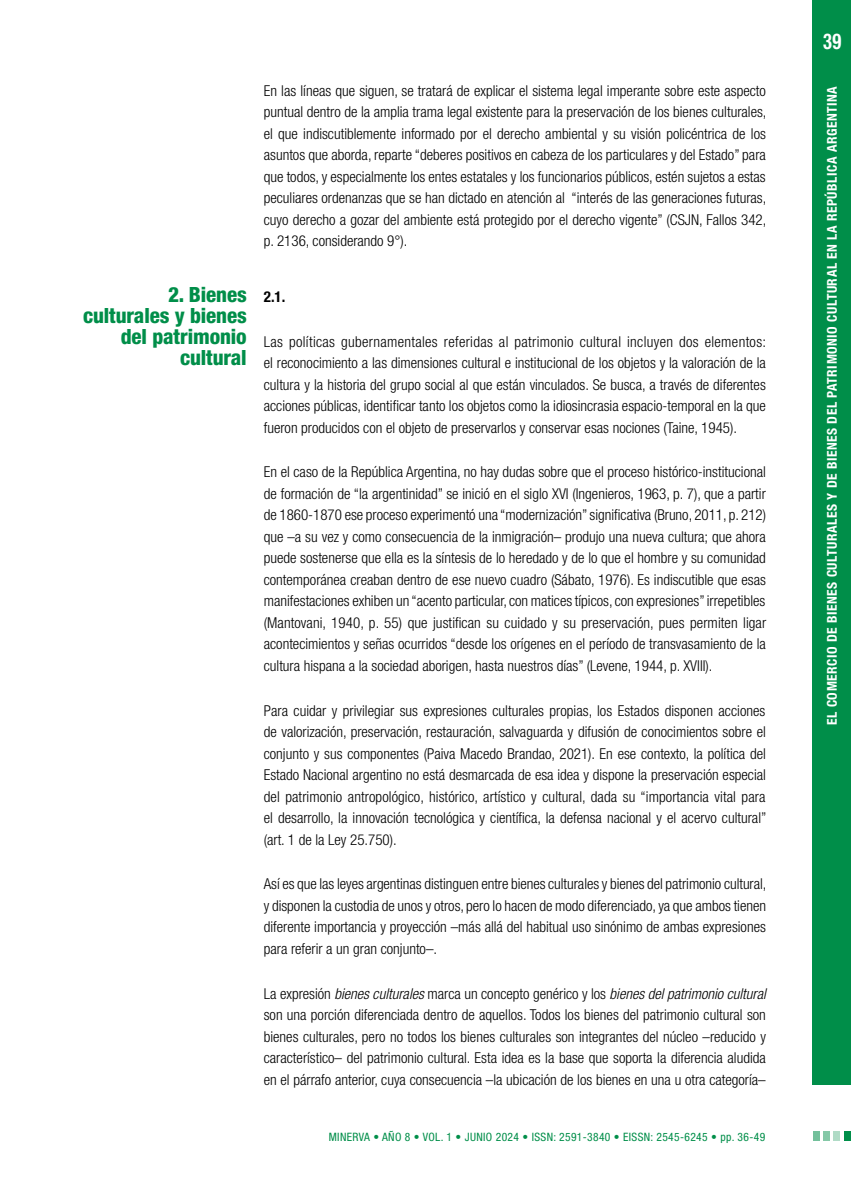
<style>
.page{position:relative;width:851px;height:1191px;background:#fff}
.page>*{position:absolute;margin:0;border:0;box-sizing:border-box;transform-origin:0 0}
.t1{font:700 condensed 21.75px "Helvetica Neue LT Std";color:#fff;scale:.85 1}
._00-SUBTI-1_MARGEN{font:800 condensed 21px/21px "Helvetica Neue LT Std";letter-spacing:-.005em;color:#008e49;text-align:right}
._00-TEXTO_GENERAL{font:300 condensed 15px/21.5px "Helvetica Neue LT Std";color:#000;text-align:justify}
._000-subtitulo_2_ok{font:700 condensed 15px "Helvetica Neue LT Std";color:#000}
.t2{font:700 condensed 13.5px "Helvetica Neue LT Std";letter-spacing:.04em;color:#fff}
.t3{font:condensed 11.55px "Helvetica Neue LT Std";letter-spacing:.03em;color:#008e49}
.s1{font-style:italic}
</style>
<div class="page">
<div style="left:812px;top:0;width:38px;height:1084px;background:#008e49"></div>
<div style="left:822px;top:1131px;width:7px;height:10px;background:#85c8a7"></div>
<div style="left:833px;top:1131px;width:7px;height:10px;background:#b0dbc6"></div>
<div style="left:844px;top:1131px;width:6px;height:10px;background:#008e49"></div>
<div style="left:812px;top:1131px;width:7px;height:10px;background:#73c09b"></div>
<p class="_00-SUBTI-1_MARGEN" style="left:83px;top:284px;width:165px">2. Bienes culturales y bienes del patrimonio cultural</p>
<p class="_00-TEXTO_GENERAL" style="left:264px;top:80px;width:504px">En las líneas que siguen, se tratará de explicar el sistema legal imperante sobre este aspecto puntual dentro de la amplia trama legal existente para la preservación de los bienes culturales, el que indiscutiblemente informado por el derecho ambiental y su visión policéntrica de los asuntos que aborda, reparte “deberes positivos en cabeza de los particulares y del Estado” para que todos, y especialmente los entes estatales y los funcionarios públicos, estén sujetos a estas peculiares ordenanzas que se han dictado en atención al “interés de las generaciones futuras, cuyo derecho a gozar del ambiente está protegido por el derecho vigente” (CSJN, Fallos 342, p. 2136, considerando 9°).</p>
<p class="_000-subtitulo_2_ok" style="left:264px;top:287px;width:23px">2.1.</p>
<p class="_00-TEXTO_GENERAL" style="left:264px;top:330px;width:503px">Las políticas gubernamentales referidas al patrimonio cultural incluyen dos elementos: el reconocimiento a las dimensiones cultural e institucional de los objetos y la valoración de la cultura y la historia del grupo social al que están vinculados. Se busca, a través de diferentes acciones públicas, identificar tanto los objetos como la idiosincrasia espacio-temporal en la que fueron producidos con el objeto de preservarlos y conservar esas nociones (Taine, 1945).</p>
<p class="_00-TEXTO_GENERAL" style="left:264px;top:461px;width:504px">En el caso de la República Argentina, no hay dudas sobre que el proceso histórico-institucional de formación de “la argentinidad” se inició en el siglo XVI (Ingenieros, 1963, p. 7), que a partir de 1860-1870 ese proceso experimentó una “modernización” significativa (Bruno, 2011, p. 212) que –a su vez y como consecuencia de la inmigración– produjo una nueva cultura; que ahora puede sostenerse que ella es la síntesis de lo heredado y de lo que el hombre y su comunidad contemporánea creaban dentro de ese nuevo cuadro (Sábato, 1976). Es indiscutible que esas manifestaciones exhiben un “acento particular, con matices típicos, con expresiones” irrepetibles (Mantovani, 1940, p. 55) que justifican su cuidado y su preservación, pues permiten ligar acontecimientos y señas ocurridos “desde los orígenes en el período de transvasamiento de la cultura hispana a la sociedad aborigen, hasta nuestros días” (Levene, 1944, p. XVIII).</p>
<p class="_00-TEXTO_GENERAL" style="left:264px;top:699px;width:504px">Para cuidar y privilegiar sus expresiones culturales propias, los Estados disponen acciones de valorización, preservación, restauración, salvaguarda y difusión de conocimientos sobre el conjunto y sus componentes (Paiva Macedo Brandao, 2021). En ese contexto, la política del Estado Nacional argentino no está desmarcada de esa idea y dispone la preservación especial del patrimonio antropológico, histórico, artístico y cultural, dada su “importancia vital para el desarrollo, la innovación tecnológica y científica, la defensa nacional y el acervo cultural” (art. 1 de la Ley 25.750).</p>
<p class="_00-TEXTO_GENERAL" style="left:264px;top:873px;width:504px">Así es que las leyes argentinas distinguen entre bienes culturales y bienes del patrimonio cultural, y disponen la custodia de unos y otros, pero lo hacen de modo diferenciado, ya que ambos tienen diferente importancia y proyección –más allá del habitual uso sinónimo de ambas expresiones para referir a un gran conjunto–.</p>
<p class="_00-TEXTO_GENERAL" style="left:264px;top:982px;width:503px">La expresión <span class="s1">bienes culturales</span> marca un concepto genérico y los <span class="s1">bienes del patrimonio cultural </span>son una porción diferenciada dentro de aquellos. Todos los bienes del patrimonio cultural son bienes culturales, pero no todos los bienes culturales son integrantes del núcleo –reducido y característico– del patrimonio cultural. Esta idea es la base que soporta la diferencia aludida en el párrafo anterior, cuya consecuencia –la ubicación de los bienes en una u otra categoría–</p>
<p class="t3" style="left:329px;top:1130px;width:438px">MINERVA • AÑO 8 • VOL. 1 • JUNIO 2024 • ISSN: 2591-3840 • EISSN: 2545-6245 • pp. 36-49</p>
<h1 class="t1" style="left:823px;top:28px;width:23px">39</h1>
<p class="t2" style="left:823px;top:725px;width:640px;rotate:-90deg">EL COMERCIO DE BIENES CULTURALES Y DE BIENES DEL PATRIMONIO CULTURAL EN LA REPÚBLICA ARGENTINA</p>
</div>
